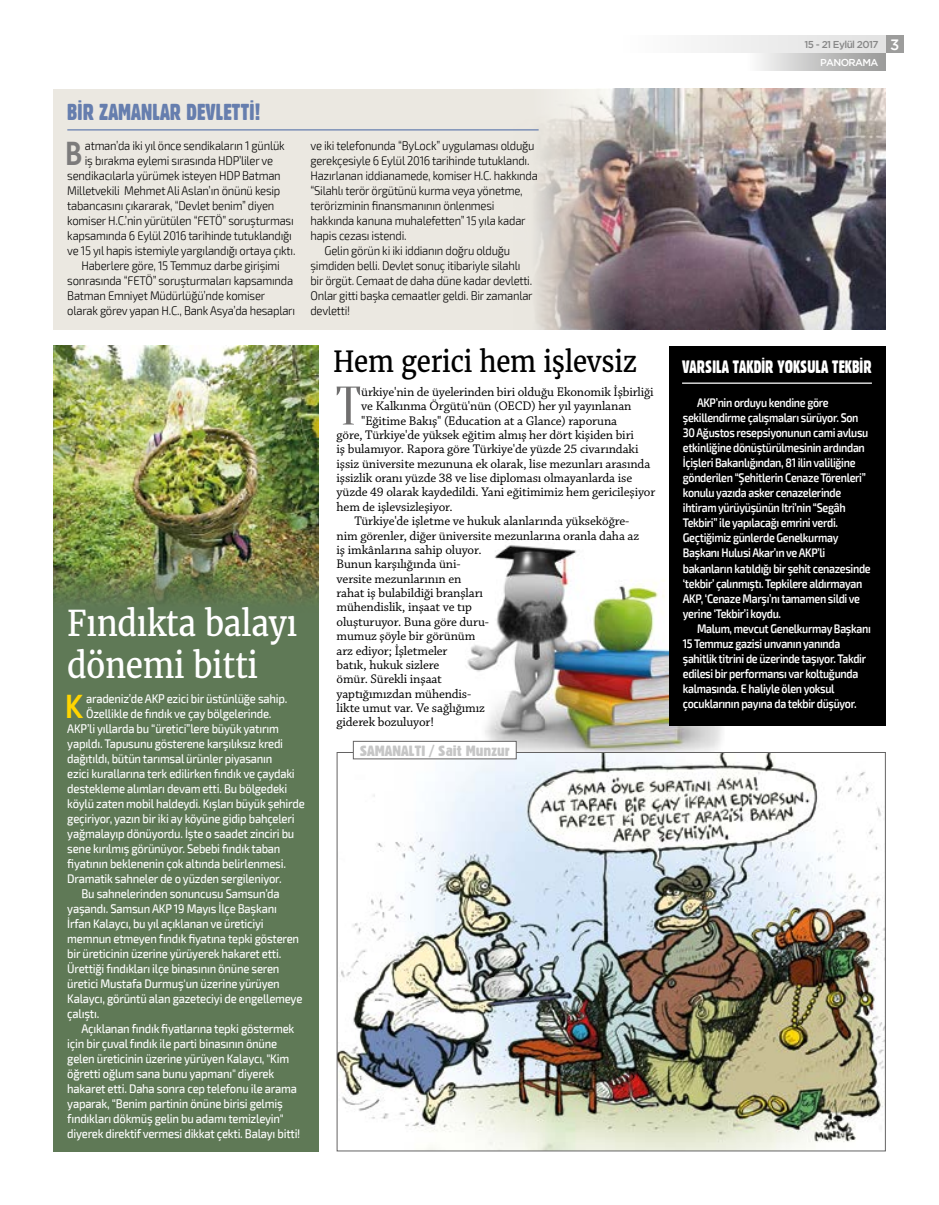
<style>
.page{position:relative;width:939px;height:1205px;background:#fff}
.page>*{position:absolute;margin:0;border:0;box-sizing:border-box;transform-origin:0 0}
.t1{font:54.25px "Oranienbaum";color:#706f6f}
.t2{font:700 35.25px "Bliss";color:#7c7b7b;scale:.9 1}
.t3{font:700 35.25px "Bliss";color:#ffd500;scale:.9 1}
.t4{font:35px/42.1px "Merriweather";letter-spacing:-.01em;color:#fff;scale:.9 1}
.t5{font:28.75px "Merriweather";letter-spacing:-.01em;color:#000;scale:.9 1}
.t6{font:22.5px "Gothic 821 Condensed BT";color:#667eae}
.t7{font:17.5px "Gothic 821 Condensed BT";color:#fff;scale:.95 1}
.t8{font:14.5px "Gothic 821 Condensed BT";color:#c6c6c6;scale:1.2 1}
.t9{font:13.12px "Chaparral Pro";letter-spacing:-.01em;color:#000}
.t10{font:500 12.5px "Exo 2";letter-spacing:-.02em;color:#fff;scale:.9 1}
.t11{font:300 12.5px "Exo 2";letter-spacing:-.02em;color:#000;scale:.9 1}
.t12{font:600 12.5px/15px "Exo 2";letter-spacing:-.03em;color:#fff;scale:.85 1}
.t13{font:500 10px "Gotham";letter-spacing:-.06em;color:#878787}
.t14{font:500 10px "Gotham";letter-spacing:-.06em;color:#fff}
.s1{font-size:15px;color:#fff}
</style>
<div class="page">
<img style="left:445px;top:545px;width:297px;height:207px">
<div style="left:53px;top:346px;width:266px;height:806px;background:#5f7956"></div>
<div style="left:669px;top:346px;width:216px;height:379px;background:#000"></div>
<div style="left:53px;top:89px;width:832px;height:240px;background:#ebe8e1"></div>
<img style="left:513px;top:88px;width:372px;height:241px">
<img style="left:339px;top:754px;width:545px;height:395px">
<div style="left:353px;top:741px;width:163px;height:18px;background:#fff"></div>
<div style="left:353px;top:741px;width:164px;height:18px;border:1px solid #646363"></div>
<hr style="left:67px;top:129px;width:472px;height:1px;background:#667eae">
<hr style="left:682px;top:382px;width:190px;height:2px;background:#fff">
<img style="left:53px;top:346px;width:266px;height:257px">
<div style="left:748px;top:53px;width:138px;height:18px;background:linear-gradient(to right,#f9f9f9,#979796)"></div>
<div style="left:624px;top:35px;width:262px;height:18px;background:linear-gradient(to right,#fdfdfd,#e1e1e1)"></div>
<div style="left:886px;top:35px;width:18px;height:18px;background:#9d9d9c"></div>
<h3 class="t6" style="left:67px;top:98px;width:195px">BİR ZAMANLAR DEVLETTİ!</h3>
<h2 class="t2" style="left:65px;top:135px;width:21px">B</h2>
<p class="t11" style="left:85px;top:139px;width:224px">atman’da iki yıl önce sendikaların 1 günlük</p>
<p class="t11" style="left:85px;top:154px;width:211px">iş bırakma eylemi sırasında HDP’liler ve</p>
<p class="t11" style="left:67px;top:169px;width:239px">sendikacılarla yürümek isteyen HDP Batman</p>
<p class="t11" style="left:67px;top:184px;width:238px">Milletvekili Mehmet Ali Aslan’ın önünü kesip</p>
<p class="t11" style="left:67px;top:199px;width:232px">tabancasını çıkararak, “Devlet benim” diyen</p>
<p class="t11" style="left:67px;top:214px;width:253px">komiser H.C.’nin yürütülen “FETÖ” soruşturması</p>
<p class="t11" style="left:67px;top:229px;width:251px">kapsamında 6 Eylül 2016 tarihinde tutuklandığı</p>
<p class="t11" style="left:67px;top:244px;width:255px">ve 15 yıl hapis istemiyle yargılandığı ortaya çıktı.</p>
<p class="t11" style="left:81px;top:259px;width:222px">Haberlere göre, 15 Temmuz darbe girişimi</p>
<p class="t11" style="left:67px;top:274px;width:252px">sonrasında “FETÖ” soruşturmaları kapsamında</p>
<p class="t11" style="left:67px;top:289px;width:221px">Batman Emniyet Müdürlüğü’nde komiser</p>
<p class="t11" style="left:67px;top:304px;width:255px">olarak görev yapan H.C., Bank Asya’da hesapları</p>
<p class="t11" style="left:310px;top:139px;width:251px">ve iki telefonunda “ByLock” uygulaması olduğu</p>
<p class="t11" style="left:310px;top:154px;width:245px">gerekçesiyle 6 Eylül 2016 tarihinde tutuklandı.</p>
<p class="t11" style="left:310px;top:169px;width:254px">Hazırlanan iddianamede, komiser H.C. hakkında</p>
<p class="t11" style="left:310px;top:184px;width:237px">“Silahlı terör örgütünü kurma veya yönetme,</p>
<p class="t11" style="left:310px;top:199px;width:206px">terörizminin finansmanının önlenmesi</p>
<p class="t11" style="left:310px;top:214px;width:241px">hakkında kanuna muhalefetten” 15 yıla kadar</p>
<p class="t11" style="left:310px;top:229px;width:108px">hapis cezası istendi.</p>
<p class="t11" style="left:325px;top:244px;width:208px">Gelin görün ki iki iddianın doğru olduğu</p>
<p class="t11" style="left:310px;top:259px;width:235px">şimdiden belli. Devlet sonuç itibariyle silahlı</p>
<p class="t11" style="left:310px;top:274px;width:248px">bir örgüt. Cemaat de daha düne kadar devletti.</p>
<p class="t11" style="left:310px;top:289px;width:248px">Onlar gitti başka cemaatler geldi. Bir zamanlar</p>
<p class="t11" style="left:310px;top:304px;width:46px">devletti!</p>
<h3 class="t5" style="left:333px;top:342px;width:339px">Hem gerici hem işlevsiz</h3>
<h3 class="t4" style="left:67px;top:602px;width:257px">Fındıkta balayı dönemi bitti</h3>
<h2 class="t3" style="left:65px;top:688px;width:22px">K</h2>
<p class="t10" style="left:86px;top:691px;width:225px">aradeniz’de AKP ezici bir üstünlüğe sahip.</p>
<p class="t10" style="left:86px;top:706px;width:208px">Özellikle de fındık ve çay bölgelerinde.</p>
<p class="t10" style="left:67px;top:721px;width:237px">AKP’li yıllarda bu “üretici”lere büyük yatırım</p>
<p class="t10" style="left:67px;top:736px;width:241px">yapıldı. Tapusunu gösterene karşılıksız kredi</p>
<p class="t10" style="left:67px;top:751px;width:229px">dağıtıldı, bütün tarımsal ürünler piyasanın</p>
<p class="t10" style="left:67px;top:766px;width:254px">ezici kurallarına terk edilirken fındık ve çaydaki</p>
<p class="t10" style="left:67px;top:781px;width:246px">destekleme alımları devam etti. Bu bölgedeki</p>
<p class="t10" style="left:67px;top:796px;width:265px">köylü zaten mobil haldeydi. Kışları büyük şehirde</p>
<p class="t10" style="left:67px;top:811px;width:254px">geçiriyor, yazın bir iki ay köyüne gidip bahçeleri</p>
<p class="t10" style="left:67px;top:826px;width:254px">yağmalayıp dönüyordu. İşte o saadet zinciri bu</p>
<p class="t10" style="left:67px;top:841px;width:238px">sene kırılmış görünüyor. Sebebi fındık taban</p>
<p class="t10" style="left:67px;top:856px;width:245px">fiyatının beklenenin çok altında belirlenmesi.</p>
<p class="t10" style="left:67px;top:871px;width:240px">Dramatik sahneler de o yüzden sergileniyor.</p>
<p class="t10" style="left:81px;top:886px;width:222px">Bu sahnelerinden sonuncusu Samsun’da</p>
<p class="t10" style="left:67px;top:901px;width:234px">yaşandı. Samsun AKP 19 Mayıs İlçe Başkanı</p>
<p class="t10" style="left:67px;top:916px;width:220px">İrfan Kalaycı, bu yıl açıklanan ve üreticiyi</p>
<p class="t10" style="left:67px;top:931px;width:259px">memnun etmeyen fındık fiyatına tepki gösteren</p>
<p class="t10" style="left:67px;top:946px;width:239px">bir üreticinin üzerine yürüyerek hakaret etti.</p>
<p class="t10" style="left:67px;top:961px;width:237px">Ürettiği fındıkları ilçe binasının önüne seren</p>
<p class="t10" style="left:67px;top:976px;width:238px">üretici Mustafa Durmuş'un üzerine yürüyen</p>
<p class="t10" style="left:67px;top:991px;width:263px">Kalaycı, görüntü alan gazeteciyi de engellemeye</p>
<p class="t10" style="left:67px;top:1006px;width:37px">çalıştı.</p>
<p class="t10" style="left:81px;top:1021px;width:238px">Açıklanan fındık fiyatlarına tepki göstermek</p>
<p class="t10" style="left:67px;top:1036px;width:235px">için bir çuval fındık ile parti binasının önüne</p>
<p class="t10" style="left:67px;top:1051px;width:248px">gelen üreticinin üzerine yürüyen Kalaycı, "Kim</p>
<p class="t10" style="left:67px;top:1066px;width:231px">öğretti oğlum sana bunu yapmanı" diyerek</p>
<p class="t10" style="left:67px;top:1081px;width:257px">hakaret etti. Daha sonra cep telefonu ile arama</p>
<p class="t10" style="left:67px;top:1096px;width:241px">yaparak, “Benim partinin önüne birisi gelmiş</p>
<p class="t10" style="left:67px;top:1111px;width:242px">fındıkları dökmüş gelin bu adamı temizleyin"</p>
<p class="t10" style="left:67px;top:1126px;width:261px">diyerek direktif vermesi dikkat çekti. Balayı bitti!</p>
<h1 class="t1" style="left:335px;top:376px;width:28px">T</h1>
<p class="t9" style="left:361px;top:384px;width:294px">ürkiye'nin de üyelerinden biri olduğu Ekonomik İşbirliği</p>
<p class="t9" style="left:361px;top:399px;width:272px">ve Kalkınma Örgütü'nün (OECD) her yıl yayınlanan</p>
<p class="t9" style="left:361px;top:413px;width:257px">"Eğitime Bakış" (Education at a Glance) raporuna</p>
<p class="t9" style="left:337px;top:427px;width:299px">göre, Türkiye'de yüksek eğitim almış her dört kişiden biri</p>
<p class="t9" style="left:337px;top:442px;width:303px">iş bulamıyor. Rapora göre Türkiye'de yüzde 25 civarındaki</p>
<p class="t9" style="left:337px;top:456px;width:315px">işsiz üniversite mezununa ek olarak, lise mezunları arasında</p>
<p class="t9" style="left:337px;top:470px;width:297px">işsizlik oranı yüzde 38 ve lise diploması olmayanlarda ise</p>
<p class="t9" style="left:337px;top:485px;width:320px">yüzde 49 olarak kaydedildi. Yani eğitimimiz hem gericileşiyor</p>
<p class="t9" style="left:337px;top:499px;width:118px">hem de işlevsizleşiyor.</p>
<p class="t9" style="left:354px;top:514px;width:277px">Türkiye'de işletme ve hukuk alanlarında yükseköğre-</p>
<p class="t9" style="left:337px;top:528px;width:304px">nim görenler, diğer üniversite mezunlarına oranla daha az</p>
<p class="t9" style="left:337px;top:542px;width:147px">iş imkânlarına sahip oluyor.</p>
<p class="t9" style="left:337px;top:557px;width:126px">Bunun karşılığında üni-</p>
<p class="t9" style="left:337px;top:571px;width:126px">versite mezunlarının en</p>
<p class="t9" style="left:337px;top:585px;width:148px">rahat iş bulabildiği branşları</p>
<p class="t9" style="left:337px;top:600px;width:137px">mühendislik, inşaat ve tıp</p>
<p class="t9" style="left:337px;top:614px;width:154px">oluşturuyor. Buna göre duru-</p>
<p class="t9" style="left:337px;top:629px;width:140px">mumuz şöyle bir görünüm</p>
<p class="t9" style="left:337px;top:643px;width:112px">arz ediyor; İşletmeler</p>
<p class="t9" style="left:337px;top:657px;width:104px">batık, hukuk sizlere</p>
<p class="t9" style="left:337px;top:672px;width:107px">ömür. Sürekli inşaat</p>
<p class="t9" style="left:337px;top:686px;width:136px">yaptığımızdan mühendis-</p>
<p class="t9" style="left:337px;top:700px;width:150px">likte umut var. Ve sağlığımız</p>
<p class="t9" style="left:337px;top:715px;width:99px">giderek bozuluyor!</p>
<p class="t8" style="left:360px;top:741px;width:127px">SAMANALTI / Sait Munzur</p>
<p class="t13" style="left:804px;top:39px;width:96px">15 - 21 Eylül 2017 <span class="s1">3</span></p>
<p class="t14" style="left:820px;top:56px;width:60px">PANORAMA</p>
<h3 class="t7" style="left:682px;top:356px;width:201px">VARSILA TAKDİR YOKSULA TEKBİR</h3>
<p class="t12" style="left:683px;top:396px;width:223px;text-indent:14px">AKP’nin orduyu kendine göre şekillendirme çalışmaları sürüyor. Son 30 Ağustos resepsiyonunun cami avlusu etkinliğine dönüştürülmesinin ardından İçişleri Bakanlığından, 81 ilin valiliğine gönderilen “Şehitlerin Cenaze Törenleri” konulu yazıda asker cenazelerinde ihtiram yürüyüşünün Itri’nin “Segâh Tekbiri” ile yapılacağı emrini verdi.<br>Geçtiğimiz günlerde Genelkurmay Başkanı Hulusi Akar’ın ve AKP’li bakanların katıldığı bir şehit cenazesinde ‘tekbir’ çalınmıştı. Tepkilere aldırmayan AKP, ‘Cenaze Marşı’nı tamamen sildi ve yerine ‘Tekbir’i koydu.</p>
<p class="t12" style="left:683px;top:621px;width:223px;text-indent:14px">Malum, mevcut Genelkurmay Başkanı 15 Temmuz gazisi unvanın yanında şahitlik titrini de üzerinde taşıyor. Takdir edilesi bir performansı var koltuğunda kalmasında. E haliyle ölen yoksul çocuklarının payına da tekbir düşüyor.</p>
</div>
